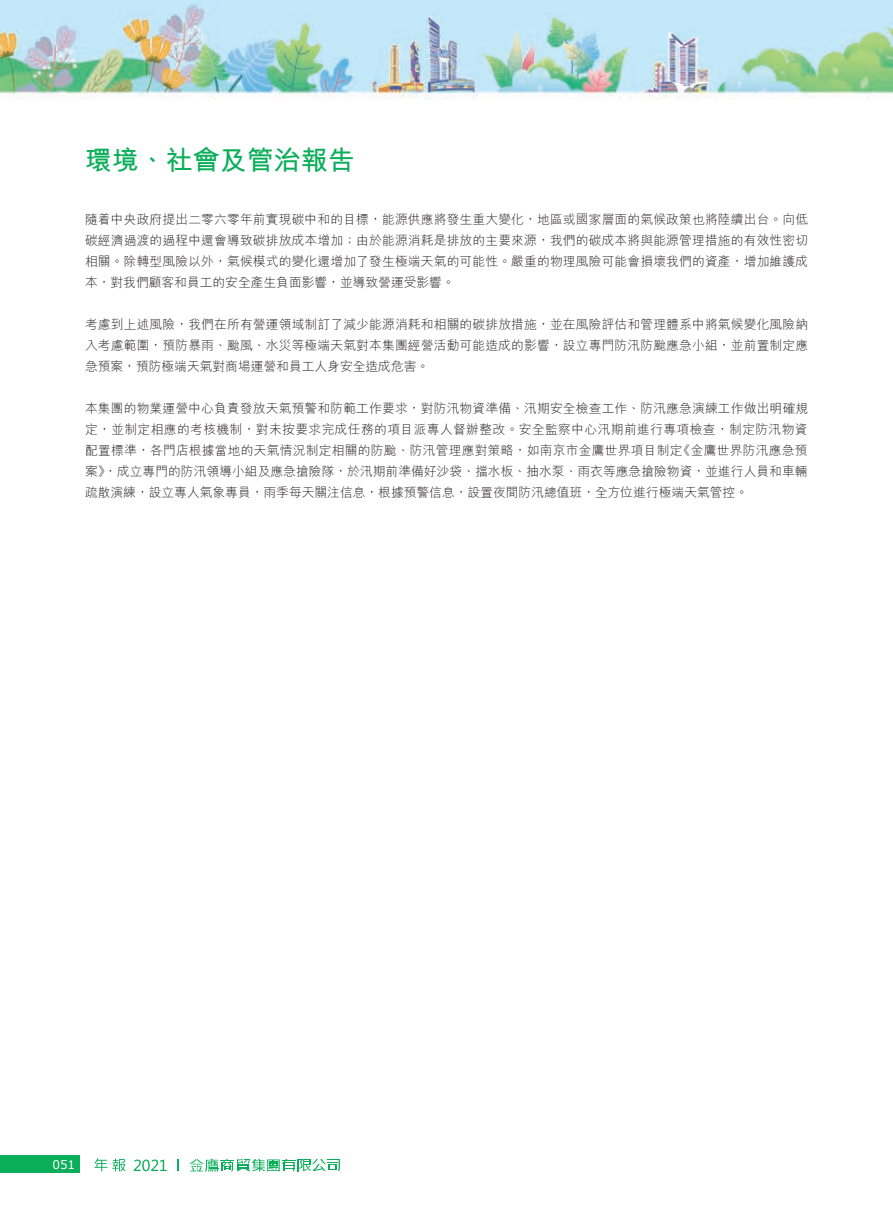
<style>
.page{position:relative;width:893px;height:1212px;background:#fff}
.page>*{position:absolute;margin:0;border:0;box-sizing:border-box;transform-origin:0 0}
.t1{font:700 27px "M Hei HK";color:#0bae5a}
.t2{font:300 12.75px/21px "M Hei HK";letter-spacing:.015em;color:#231f20;text-align:justify}
.t3{font:12px "Verdana";color:#fff}
</style>
<div class="page">
<img style="left:0;top:0;width:893px;height:1173px">
<svg style="left:177px;top:1159px;width:1px;height:12px"></svg>
<svg style="left:190px;top:1159px;width:150px;height:13px"></svg>
<svg style="left:94px;top:1158px;width:32px;height:13px"></svg>
<svg style="left:134px;top:1159px;width:33px;height:12px"></svg>
<div style="left:0;top:1155px;width:79px;height:18px;background:#0bae5a"></div>
<div style="left:85px;top:145px;width:723px;height:59px;background:#fff"></div>
<h1 class="t1" style="left:85px;top:140px;width:272px">環境、社會及管治報告</h1>
<p class="t2" style="left:85px;top:209px;width:725px">隨着中央政府提出二零六零年前實現碳中和的目標，能源供應將發生重大變化，地區或國家層面的氣候政策也將陸續出台。向低碳經濟過渡的過程中還會導致碳排放成本增加；由於能源消耗是排放的主要來源，我們的碳成本將與能源管理措施的有效性密切相關。除轉型風險以外，氣候模式的變化還增加了發生極端天氣的可能性。嚴重的物理風險可能會損壞我們的資產，增加維護成本，對我們顧客和員工的安全產生負面影響，並導致營運受影響。</p>
<p class="t2" style="left:85px;top:314px;width:725px">考慮到上述風險，我們在所有營運領域制訂了減少能源消耗和相關的碳排放措施，並在風險評估和管理體系中將氣候變化風險納入考慮範圍，預防暴雨、颱風、水災等極端天氣對本集團經營活動可能造成的影響，設立專門防汛防颱應急小組，並前置制定應急預案，預防極端天氣對商場運營和員工人身安全造成危害。</p>
<p class="t2" style="left:85px;top:398px;width:725px;text-align:right">本集團的物業運營中心負責發放天氣預警和防範工作要求，對防汛物資準備、汛期安全檢查工作、防汛應急演練工作做出明確規定，並制定相應的考核機制，對未按要求完成任務的項目派專人督辦整改。安全監察中心汛期前進行專項檢查，制定防汛物資《金鷹世界防汛應急預</p>
<p class="t2" style="left:85px;top:440px;width:724px;text-align:left">配置標準，各門店根據當地的天氣情況制定相關的防颱、防汛管理應對策略，如南京市金鷹世界項目制定<br>案，》成立專門的防汛領導小組及應急搶險隊，於汛期前準備好沙袋、擋水板、抽水泵、雨衣等應急搶險物資，並進行人員和車輛疏散演練，設立專人氣象專員，雨季每天關注信息，根據預警信息，設置夜間防汛總值班，全方位進行極端天氣管控。</p>
<p class="t3" style="left:52px;top:1156px;width:24px">051</p>
</div>
